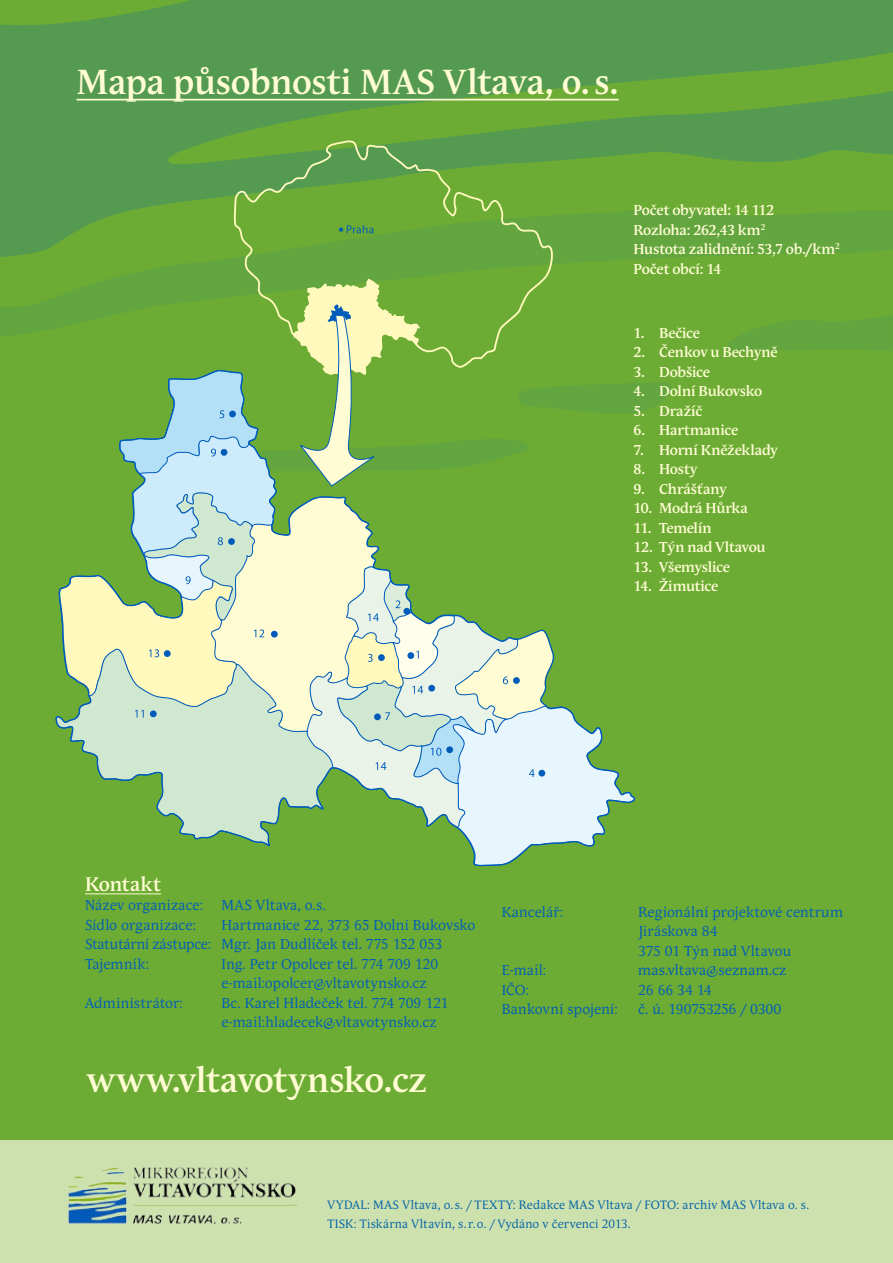
<style>
.page{position:relative;width:893px;height:1263px;background:#fff}
.page>*{position:absolute;margin:0;border:0;box-sizing:border-box;transform-origin:0 0}
.t1{font:700 34.5px "Andulka Book Pro";letter-spacing:-.005em;color:#fffcd4}
.t2{font:700 19.5px "Andulka Book Pro";color:#fffcd4}
.t3{font:14.25px/19.5px "Andulka Book Pro";letter-spacing:.01em;color:#005cba}
.t4{font:700 14.25px/19.5px "Andulka Book Pro";letter-spacing:-.01em;color:#fffcd4}
.t5{font:14.25px "Andulka Book Pro";letter-spacing:-.02em;color:#005cba}
.t6{font:14.25px "Andulka Book Pro";letter-spacing:.03em;color:#005cba}
.t7{font:12px/19.5px "Andulka Book Pro";letter-spacing:.025em;color:#0062a7}
</style>
<div class="page">
<div style="left:0;top:1131px;width:893px;height:132px;background:#cde1ae"></div>
<div style="left:0;top:0;width:893px;height:1140px;background:#6cac34"></div>
<svg style="left:0;top:0;width:893px;height:209px;fill:#549a51"></svg>
<svg style="left:0;top:209px;width:135px;height:48px;fill:#549a51"></svg>
<img style="left:68px;top:1167px;width:230px;height:58px">
<svg style="left:233px;top:137px;width:321px;height:141px"></svg>
<svg style="left:339px;top:225px;width:34px;height:8px"></svg>
<svg style="left:255px;top:278px;width:291px;height:589px"></svg>
<svg style="left:55px;top:369px;width:581px;height:497px"></svg>
<hr style="left:77px;top:99px;width:542px;height:1px;background:#fffcd4">
<hr style="left:85px;top:893px;width:76px;height:1px;background:#fffcd4">
<h1 class="t1" style="left:77px;top:62px;width:543px">Mapa působnosti MAS Vltava, o. s.</h1>
<p class="t4" style="left:634px;top:200px;width:208px">Počet obyvatel: 14 112<br>Rozloha: 262,43 km<sup>2<br></sup>Hustota zalidnění: 53,7 ob./km<sup>2<br></sup>Počet obcí: 14</p>
<p class="t4" style="left:634px;top:323px;width:68px">1. Bečice</p>
<p class="t4" style="left:634px;top:342px;width:145px">2. Čenkov u Bechyně</p>
<p class="t4" style="left:634px;top:362px;width:78px">3. Dobšice</p>
<p class="t4" style="left:634px;top:381px;width:130px">4. Dolní Bukovsko</p>
<p class="t4" style="left:634px;top:401px;width:70px">5. Dražíč</p>
<p class="t4" style="left:634px;top:420px;width:106px">6. Hartmanice</p>
<p class="t4" style="left:634px;top:440px;width:146px">7. Horní Kněžeklady</p>
<p class="t4" style="left:634px;top:459px;width:65px">8. Hosty</p>
<p class="t4" style="left:634px;top:479px;width:94px">9. Chrášťany</p>
<p class="t4" style="left:634px;top:498px;width:116px">10. Modrá Hůrka</p>
<p class="t4" style="left:634px;top:518px;width:80px">11. Temelín</p>
<p class="t4" style="left:634px;top:537px;width:133px">12. Týn nad Vltavou</p>
<p class="t4" style="left:634px;top:557px;width:98px">13. Všemyslice</p>
<p class="t4" style="left:634px;top:576px;width:86px">14. Žimutice</p>
<h2 class="t2" style="left:85px;top:873px;width:77px">Kontakt</h2>
<p class="t3" style="left:85px;top:896px;width:119px">Název organizace:</p>
<p class="t6" style="left:222px;top:897px;width:106px">MAS Vltava, o.s.</p>
<p class="t3" style="left:85px;top:915px;width:112px">Sídlo organizace:</p>
<p class="t3" style="left:85px;top:915px;width:392px;text-indent:137px">Hartmanice 22, 373 65 Dolní Bukovsko<br>Statutární zástupce: Mgr. Jan Dudlíček tel. 775 152 053<br>Tajemník:</p>
<p class="t3" style="left:222px;top:954px;width:218px">Ing. Petr Opolcer tel. 774 709 120 e-mail:opolcer@vltavotynsko.cz</p>
<p class="t3" style="left:85px;top:993px;width:99px">Administrátor:</p>
<p class="t3" style="left:222px;top:993px;width:228px">Bc. Karel Hladeček tel. 774 709 121 e-mail:hladecek@vltavotynsko.cz</p>
<h1 class="t1" style="left:87px;top:1059px;width:341px">www.vltavotynsko.cz</h1>
<p class="t3" style="left:502px;top:902px;width:63px">Kancelář:</p>
<p class="t3" style="left:638px;top:902px;width:206px">Regionální projektové centrum<br>Jiráskova 84<br>375 01 Týn nad Vltavou</p>
<p class="t3" style="left:502px;top:960px;width:46px">E-mail:</p>
<p class="t3" style="left:638px;top:960px;width:150px">mas.vltava@seznam.cz</p>
<p class="t3" style="left:502px;top:980px;width:29px">IČO:</p>
<p class="t3" style="left:638px;top:980px;width:75px">26 66 34 14</p>
<p class="t3" style="left:502px;top:999px;width:117px">Bankovní spojení:</p>
<p class="t5" style="left:638px;top:1001px;width:145px">č. ú. 190753256 / 0300</p>
<p class="t7" style="left:327px;top:1194px;width:483px">VYDAL: MAS Vltava, o.s. / TEXTY: Redakce MAS Vltava / FOTO: archiv MAS Vltava o. s.<br>TISK: Tiskárna Vltavín, s.r.o. / Vydáno v červenci 2013.</p>
</div>
